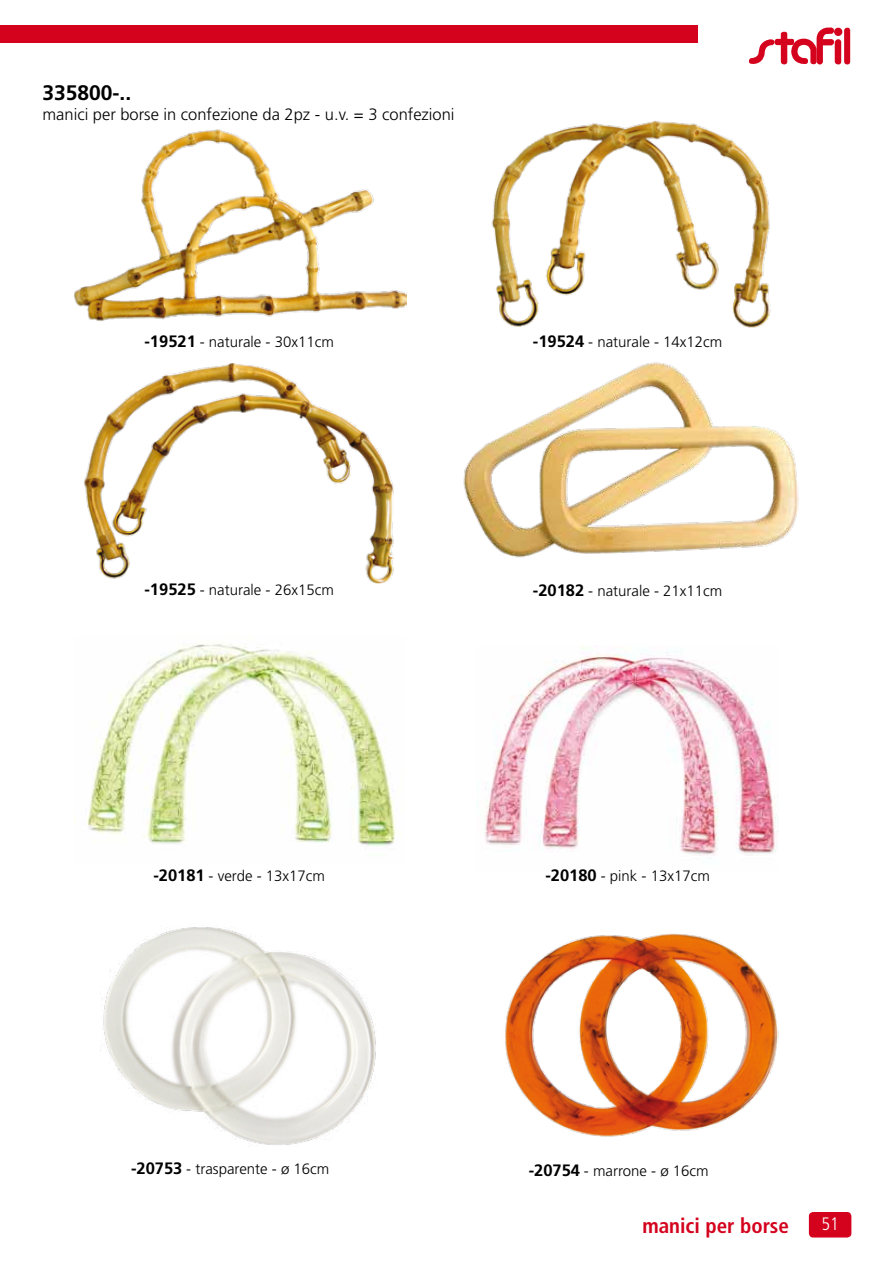
<style>
.page{position:relative;width:893px;height:1263px;background:#fff}
.page>*{position:absolute;margin:0;border:0;box-sizing:border-box;transform-origin:0 0}
.t1{font:700 condensed 21px "Frutiger LT Std";color:#d4021d}
.t2{font:700 21px "Frutiger LT Std";color:#000}
.t3{font:300 condensed 18px "Frutiger LT Std";color:#fff}
.t4{font:300 16.5px "Frutiger LT Std";color:#000}
.t5{font:300 15px "Frutiger LT Std";color:#000}
.s1{font-weight:700;font-size:16.5px}
</style>
<div class="page">
<div style="left:0;top:26px;width:697px;height:17px;background:#d4021d"></div>
<div style="left:809px;top:1212px;width:42px;height:25px;background:#d4021d;border-radius:4px"></div>
<div style="left:834px;top:28px;width:8px;height:8px;background:#d4021d;border-radius:50%"></div>
<svg style="left:749px;top:39px;width:25px;height:25px"></svg>
<div style="left:844px;top:28px;width:6px;height:36px;background:#d4021d;border-radius:3px"></div>
<div style="left:835px;top:39px;width:6px;height:25px;background:#d4021d;border-radius:3px"></div>
<svg style="left:781px;top:28px;width:53px;height:37px"></svg>
<div style="left:774px;top:39px;width:20px;height:6px;background:#d4021d;border-radius:3px"></div>
<img style="left:484px;top:646px;width:294px;height:213px">
<img style="left:74px;top:644px;width:326px;height:202px">
<img style="left:73px;top:129px;width:334px;height:192px">
<img style="left:491px;top:120px;width:280px;height:208px">
<img style="left:83px;top:363px;width:311px;height:221px">
<img style="left:463px;top:362px;width:335px;height:196px">
<img style="left:100px;top:927px;width:276px;height:218px">
<img style="left:505px;top:934px;width:273px;height:203px">
<h1 class="t2" style="left:43px;top:80px;width:90px">335800-..</h1>
<p class="t4" style="left:43px;top:104px;width:414px">manici per borse in confezione da 2pz - u.v. = 3 confezioni</p>
<p class="t5" style="left:144px;top:333px;width:191px"><span class="s1">-19521</span> - naturale - 30x11cm</p>
<p class="t5" style="left:533px;top:333px;width:191px"><span class="s1">-19524</span> - naturale - 14x12cm</p>
<p class="t5" style="left:144px;top:581px;width:191px"><span class="s1">-19525</span> - naturale - 26x15cm</p>
<p class="t5" style="left:533px;top:583px;width:191px"><span class="s1">-20182</span> - naturale - 21x11cm</p>
<p class="t5" style="left:153px;top:867px;width:173px"><span class="s1">-20181</span> - verde - 13x17cm</p>
<p class="t5" style="left:545px;top:867px;width:166px"><span class="s1">-20180</span> - pink - 13x17cm</p>
<p class="t5" style="left:131px;top:1161px;width:200px"><span class="s1">-20753</span> - trasparente - ø 16cm</p>
<p class="t5" style="left:529px;top:1162px;width:182px"><span class="s1">-20754</span> - marrone - ø 16cm</p>
<h1 class="t1" style="left:642px;top:1213px;width:148px">manici per borse</h1>
<p class="t3" style="left:821px;top:1214px;width:19px">51</p>
</div>
